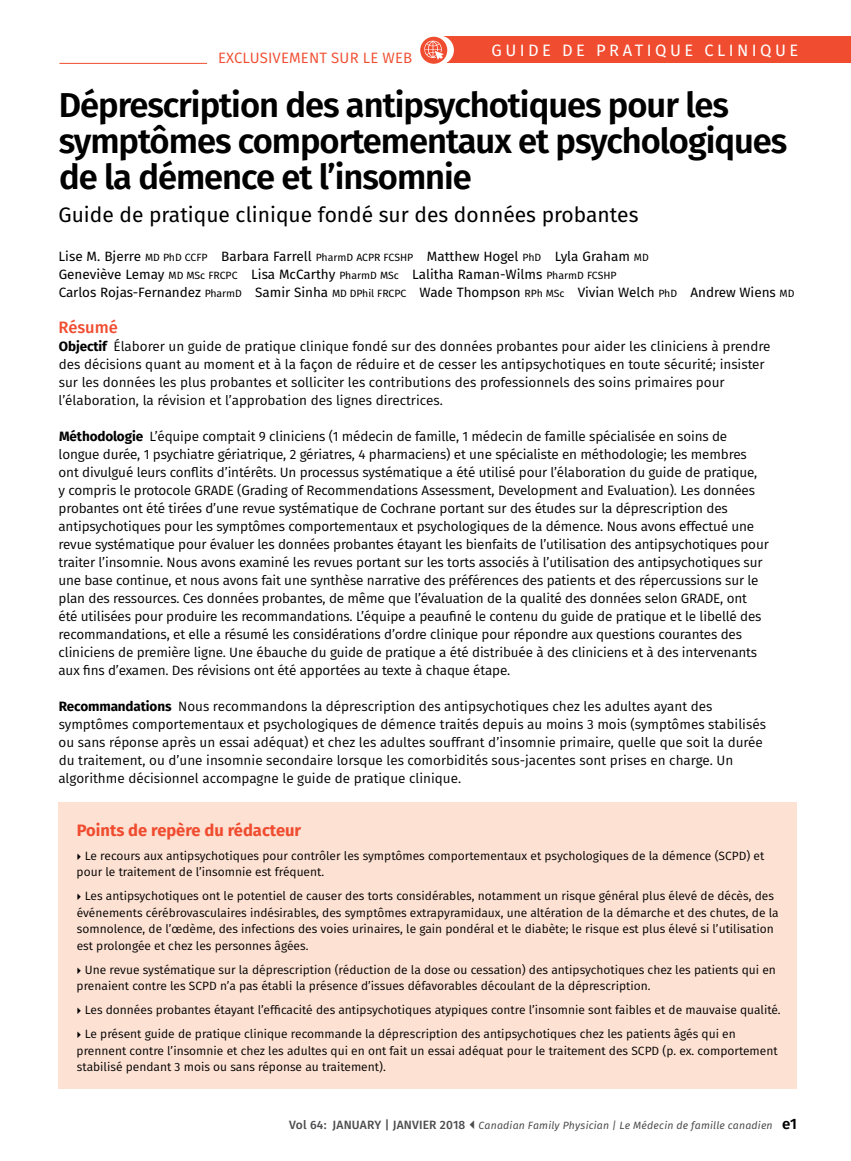
<style>
.page{position:relative;width:851px;height:1161px;background:#fff}
.page>*{position:absolute;margin:0;border:0;box-sizing:border-box;transform-origin:0 0}
.t1{font:600 34.5px/36px "Fira Sans";letter-spacing:-.03em;color:#000}
.t2{font:21px "Fira Sans";color:#000}
.t3{font:700 16.5px "Fira Sans";color:#f04c2f}
.t4{font:16.5px "Fira Sans";letter-spacing:.21em;color:#fff}
.t5{font:500 16.5px "Fira Sans";color:#f04c2f}
.t6{font:15px "Fira Sans";letter-spacing:.01em;color:#f04c2f}
.t7{font:13.5px/18px "Fira Sans";letter-spacing:-.01em;color:#000}
.t8{font:13.5px/18px "Fira Sans";letter-spacing:-.005em;color:#000}
.t9{font:12px/16.5px "Fira Sans";color:#000}
.t10{font:italic 10.5px "Fira Sans";letter-spacing:.015em;color:#4d4d4f}
.s1{font-size:10.5px}
.s2{font-weight:700}
.s3{font-weight:500;font-style:normal;font-size:12px}
.s4{font-weight:600;font-style:normal;font-size:15px;color:#000}
</style>
<div class="page">
<div style="left:436px;top:36px;width:414px;height:27px;background:#f04c2f"></div>
<svg style="left:425px;top:36px;width:29px;height:29px"></svg>
<hr style="left:59px;top:63px;width:239px;height:1px;background:#f04c2f">
<div style="left:58px;top:802px;width:738px;height:287px;background:#fde1d3"></div>
<svg style="left:420px;top:37px;width:27px;height:27px"></svg>
<div style="left:421px;top:38px;width:25px;height:23px;background:#f04c2f;border-radius:50%"></div>
<svg style="left:424px;top:40px;width:20px;height:20px"></svg>
<div style="left:207px;top:49px;width:205px;height:19px;background:#fff"></div>
<p class="t6" style="left:218px;top:47px;width:196px">EXCLUSIVEMENT SUR LE WEB</p>
<p class="t4" style="left:491px;top:38px;width:308px">GUIDE DE PRATIQUE CLINIQUE</p>
<h1 class="t1" style="left:59px;top:85px;width:730px">Déprescription des antipsychotiques pour les symptômes comportementaux et psychologiques de la démence et l’insomnie</h1>
<h2 class="t2" style="left:58px;top:199px;width:581px">Guide de pratique clinique fondé sur des données probantes</h2>
<p class="t8" style="left:58px;top:247px;width:737px">Lise M. Bjerre <span class="s1">MD PhD CCFP</span> Barbara Farrell <span class="s1">PharmD ACPR FCSHP</span> Matthew Hogel <span class="s1">PhD</span> Lyla Graham <span class="s1">MD<br></span>Geneviève Lemay <span class="s1">MD MSc FRCPC</span> Lisa McCarthy <span class="s1">PharmD MSc</span> Lalitha Raman-Wilms <span class="s1">PharmD FCSHP<br></span>Carlos Rojas-Fernandez <span class="s1">PharmD</span> Samir Sinha <span class="s1">MD DPhil FRCPC</span> Wade Thompson <span class="s1">RPh MSc</span> Vivian Welch <span class="s1">PhD</span> Andrew Wiens <span class="s1">MD</span></p>
<p class="t5" style="left:58px;top:314px;width:61px">Résumé</p>
<p class="t7" style="left:59px;top:337px;width:713px"><span class="s2">Objectif</span> Élaborer un guide de pratique clinique fondé sur des données probantes pour aider les cliniciens à prendre des décisions quant au moment et à la façon de réduire et de cesser les antipsychotiques en toute sécurité; insister sur les données les plus probantes et solliciter les contributions des professionnels des soins primaires pour l’élaboration, la révision et l’approbation des lignes directrices.</p>
<p class="t7" style="left:58px;top:427px;width:711px"><span class="s2">Méthodologie</span> L’équipe comptait 9 cliniciens (1 médecin de famille, 1 médecin de famille spécialisée en soins de longue durée, 1 psychiatre gériatrique, 2 gériatres, 4 pharmaciens) et une spécialiste en méthodologie; les membres ont divulgué leurs conflits d’intérêts. Un processus systématique a été utilisé pour l’élaboration du guide de pratique,<br>y compris le protocole GRADE (Grading of Recommendations Assessment, Development and Evaluation). Les données probantes ont été tirées d’une revue systématique de Cochrane portant sur des études sur la déprescription des antipsychotiques pour les symptômes comportementaux et psychologiques de la démence. Nous avons effectué une revue systématique pour évaluer les données probantes étayant les bienfaits de l’utilisation des antipsychotiques pour traiter l’insomnie. Nous avons examiné les revues portant sur les torts associés à l’utilisation des antipsychotiques sur une base continue, et nous avons fait une synthèse narrative des préférences des patients et des répercussions sur le plan des ressources. Ces données probantes, de même que l’évaluation de la qualité des données selon GRADE, ont été utilisées pour produire les recommandations. L’équipe a peaufiné le contenu du guide de pratique et le libellé des recommandations, et elle a résumé les considérations d’ordre clinique pour répondre aux questions courantes des cliniciens de première ligne. Une ébauche du guide de pratique a été distribuée à des cliniciens et à des intervenants aux fins d’examen. Des révisions ont été apportées au texte à chaque étape.</p>
<p class="t7" style="left:58px;top:697px;width:709px"><span class="s2">Recommandations</span> Nous recommandons la déprescription des antipsychotiques chez les adultes ayant des symptômes comportementaux et psychologiques de démence traités depuis au moins 3 mois (symptômes stabilisés ou sans réponse après un essai adéquat) et chez les adultes souffrant d’insomnie primaire, quelle que soit la durée du traitement, ou d’une insomnie secondaire lorsque les comorbidités sous-jacentes sont prises en charge. Un algorithme décisionnel accompagne le guide de pratique clinique.</p>
<p class="t3" style="left:77px;top:816px;width:226px">Points de repère du rédacteur</p>
<p class="t9" style="left:77px;top:847px;width:689px;text-indent:8px">Le recours aux antipsychotiques pour contrôler les symptômes comportementaux et psychologiques de la démence (SCPD) et pour le traitement de l’insomnie est fréquent.</p>
<p class="t9" style="left:77px;top:888px;width:703px;text-indent:8px">Les antipsychotiques ont le potentiel de causer des torts considérables, notamment un risque général plus élevé de décès, des événements cérébrovasculaires indésirables, des symptômes extrapyramidaux, une altération de la démarche et des chutes, de la somnolence, de l’œdème, des infections des voies urinaires, le gain pondéral et le diabète; le risque est plus élevé si l’utilisation est prolongée et chez les personnes âgées.</p>
<p class="t9" style="left:77px;top:961px;width:700px;text-indent:8px">Une revue systématique sur la déprescription (réduction de la dose ou cessation) des antipsychotiques chez les patients qui en prenaient contre les SCPD n’a pas établi la présence d’issues défavorables découlant de la déprescription.</p>
<p class="t9" style="left:85px;top:998px;width:697px;line-height:24px">Les données probantes étayant l’efficacité des antipsychotiques atypiques contre l’insomnie sont faibles et de mauvaise qualité.<br>Le présent guide de pratique clinique recommande la déprescription des antipsychotiques chez les patients âgés qui en</p>
<p class="t9" style="left:77px;top:1042px;width:702px">prennent contre l’insomnie et chez les adultes qui en ont fait un essai adéquat pour le traitement des SCPD (p. ex. comportement stabilisé pendant 3 mois ou sans réponse au traitement).</p>
<p class="t10" style="left:289px;top:1117px;width:509px"><span class="s3">Vol 64: JANUARY | JANVIER 2018</span> Canadian Family Physician | Le Médecin de famille canadien <span class="s4">e1</span></p>
</div>
